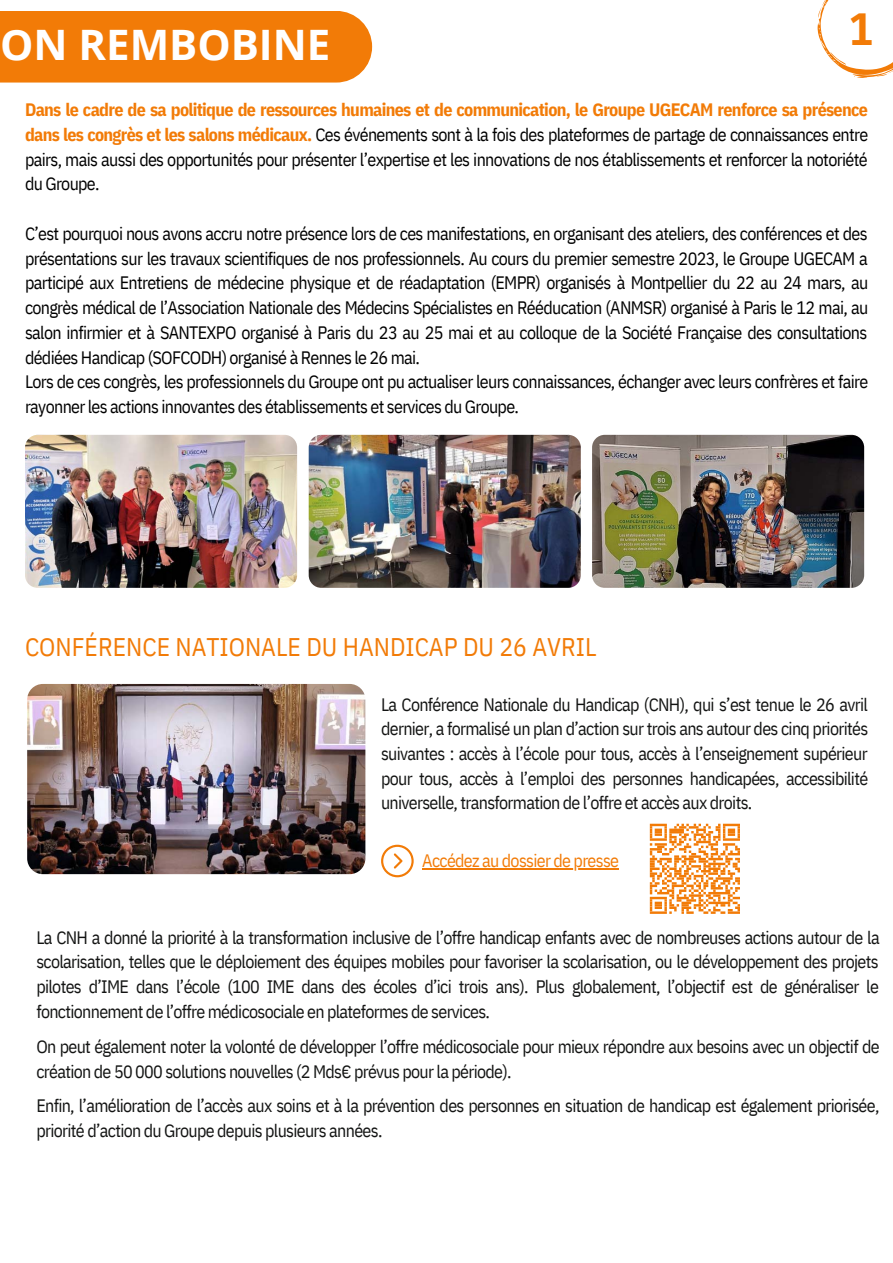
<style>
.page{position:relative;width:893px;height:1263px;background:#fff}
.page>*{position:absolute;margin:0;border:0;box-sizing:border-box;transform-origin:0 0}
.t1{font:700 45px "IBM Plex Sans Cond";color:#f27b07}
.t2{font:700 42px "Open Sans";color:#fff}
.t3{font:25.5px "IBM Plex Sans Cond";color:#f27b07}
.t4{font:18px/24.8px "IBM Plex Sans Cond";letter-spacing:-.04em;color:#000;text-align:justify}
.t5{font:18px/24.8px "IBM Plex Sans Cond";letter-spacing:-.04em;color:#131413;text-align:justify}
.t6{font:18px "IBM Plex Sans Cond";letter-spacing:-.04em;color:#f27b07}
.s1{font-weight:700;color:#f27b07}
</style>
<div class="page">
<img style="left:25px;top:435px;width:272px;height:153px;border-radius:13px">
<svg style="left:817px;top:0;width:76px;height:78px"></svg>
<img style="left:309px;top:435px;width:272px;height:153px;border-radius:13px">
<img style="left:592px;top:435px;width:272px;height:153px;border-radius:13px">
<svg style="left:381px;top:845px;width:33px;height:32px"></svg>
<img style="left:27px;top:684px;width:338px;height:190px;border-radius:16px">
<div style="left:0;top:11px;width:372px;height:72px;background:#f27b07"></div>
<hr style="left:422px;top:868px;width:196px;height:1px;background:#f27b07">
<svg style="left:650px;top:824px;width:90px;height:90px"></svg>
<h2 class="t2" style="left:0;top:15px;width:332px">ON REMBOBINE</h2>
<h1 class="t1" style="left:849px;top:-1px;width:26px">1</h1>
<p class="t4" style="left:25px;top:97px;width:845px"><span class="s1">Dans le cadre de sa politique de ressources humaines et de communication, le Groupe UGECAM renforce sa présence dans les congrès et les salons médicaux.</span> Ces événements sont à la fois des plateformes de partage de connaissances entre pairs, mais aussi des opportunités pour présenter l’expertise et les innovations de nos établissements et renforcer la notoriété du Groupe.</p>
<p class="t4" style="left:25px;top:221px;width:845px;text-align:left">C’est pourquoi nous avons accru notre présence lors de ces manifestations, en organisant des ateliers, des conférences et des présentations sur les travaux scientifiques de nos professionnels. Au cours du premier semestre 2023, le Groupe UGECAM a participé aux Entretiens de médecine physique et de réadaptation (EMPR) organisés à Montpellier du 22 au 24 mars, au congrès médical de l’Association Nationale des Médecins Spécialistes en Rééducation (ANMSR) organisé à Paris le 12 mai, au salon infirmier et à SANTEXPO organisé à Paris du 23 au 25 mai et au colloque de la Société Française des consultations dédiées Handicap (SOFCODH) organisé à Rennes le 26 mai.<br>Lors de ces congrès, les professionnels du Groupe ont pu actualiser leurs connaissances, échanger avec leurs confrères et faire rayonner les actions innovantes des établissements et services du Groupe.</p>
<h3 class="t3" style="left:25px;top:630px;width:573px">CONFÉRENCE NATIONALE DU HANDICAP DU 26 AVRIL</h3>
<p class="t5" style="left:381px;top:691px;width:489px">La Conférence Nationale du Handicap (CNH), qui s’est tenue le 26 avril dernier, a formalisé un plan d’action sur trois ans autour des cinq priorités suivantes : accès à l’école pour tous, accès à l’enseignement supérieur pour tous, accès à l’emploi des personnes handicapées, accessibilité universelle, transformation de l’offre et accès aux droits.</p>
<p class="t6" style="left:422px;top:848px;width:198px">Accédez au dossier de presse</p>
<p class="t5" style="left:36px;top:925px;width:845px">La CNH a donné la priorité à la transformation inclusive de l’offre handicap enfants avec de nombreuses actions autour de la scolarisation, telles que le déploiement des équipes mobiles pour favoriser la scolarisation, ou le développement des projets pilotes d’IME dans l’école (100 IME dans des écoles d’ici trois ans). Plus globalement, l’objectif est de généraliser le fonctionnement de l’offre médicosociale en plateformes de services.</p>
<p class="t5" style="left:36px;top:1034px;width:845px">On peut également noter la volonté de développer l’offre médicosociale pour mieux répondre aux besoins avec un objectif de création de 50 000 solutions nouvelles (2 Mds€ prévus pour la période).</p>
<p class="t5" style="left:36px;top:1093px;width:844px">Enfin, l’amélioration de l’accès aux soins et à la prévention des personnes en situation de handicap est également priorisée, priorité d’action du Groupe depuis plusieurs années.</p>
</div>
